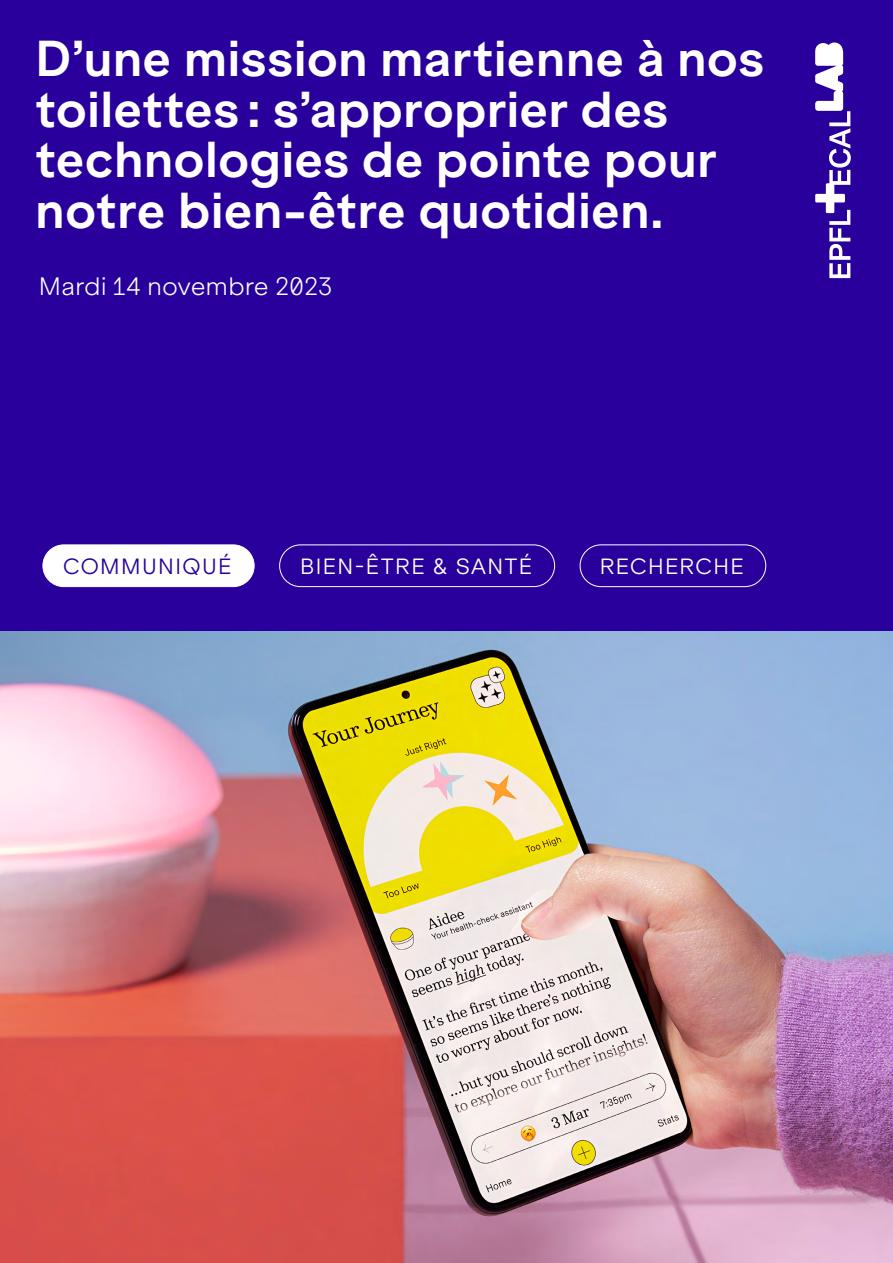
<style>
.page{position:relative;width:893px;height:1263px;background:#fff}
.page>*{position:absolute;margin:0;border:0;box-sizing:border-box;transform-origin:0 0}
.t1{font:700 48px/50.6px "ES Klarheit Grotesk";letter-spacing:.015em;color:#fff}
.t2{font:200 24px "ES Klarheit Grotesk";letter-spacing:.005em;color:#fff}
.t3{font:300 21px "ES Klarheit Grotesk";letter-spacing:.065em;color:#fff}
.t4{font:300 21px "ES Klarheit Grotesk";letter-spacing:.065em;color:#29009b}
</style>
<div class="page">
<div style="left:0;top:0;width:893px;height:631px;background:#29009b"></div>
<img style="left:0;top:631px;width:893px;height:632px">
<svg style="left:815px;top:43px;width:36px;height:235px"></svg>
<div style="left:43px;top:545px;width:211px;height:42px;background:#fff;border-radius:21px"></div>
<div style="left:43px;top:544px;width:212px;height:43px;border:1px solid #fff;border-radius:21px"></div>
<div style="left:279px;top:544px;width:276px;height:43px;border:1px solid #fff;border-radius:21px"></div>
<div style="left:580px;top:544px;width:186px;height:43px;border:1px solid #fff;border-radius:21px"></div>
<p class="t1" style="left:36px;top:28px;width:730px">D’une mission martienne à nos toilettes : s’approprier des technologies de pointe pour notre bien-être quotidien.</p>
<p class="t2" style="left:39px;top:266px;width:295px">Mardi 14 novembre 2023</p>
<p class="t4" style="left:63px;top:548px;width:170px">COMMUNIQUÉ</p>
<p class="t3" style="left:300px;top:548px;width:234px">BIEN-ÊTRE &amp; SANTÉ</p>
<p class="t3" style="left:600px;top:549px;width:146px">RECHERCHE</p>
</div>
